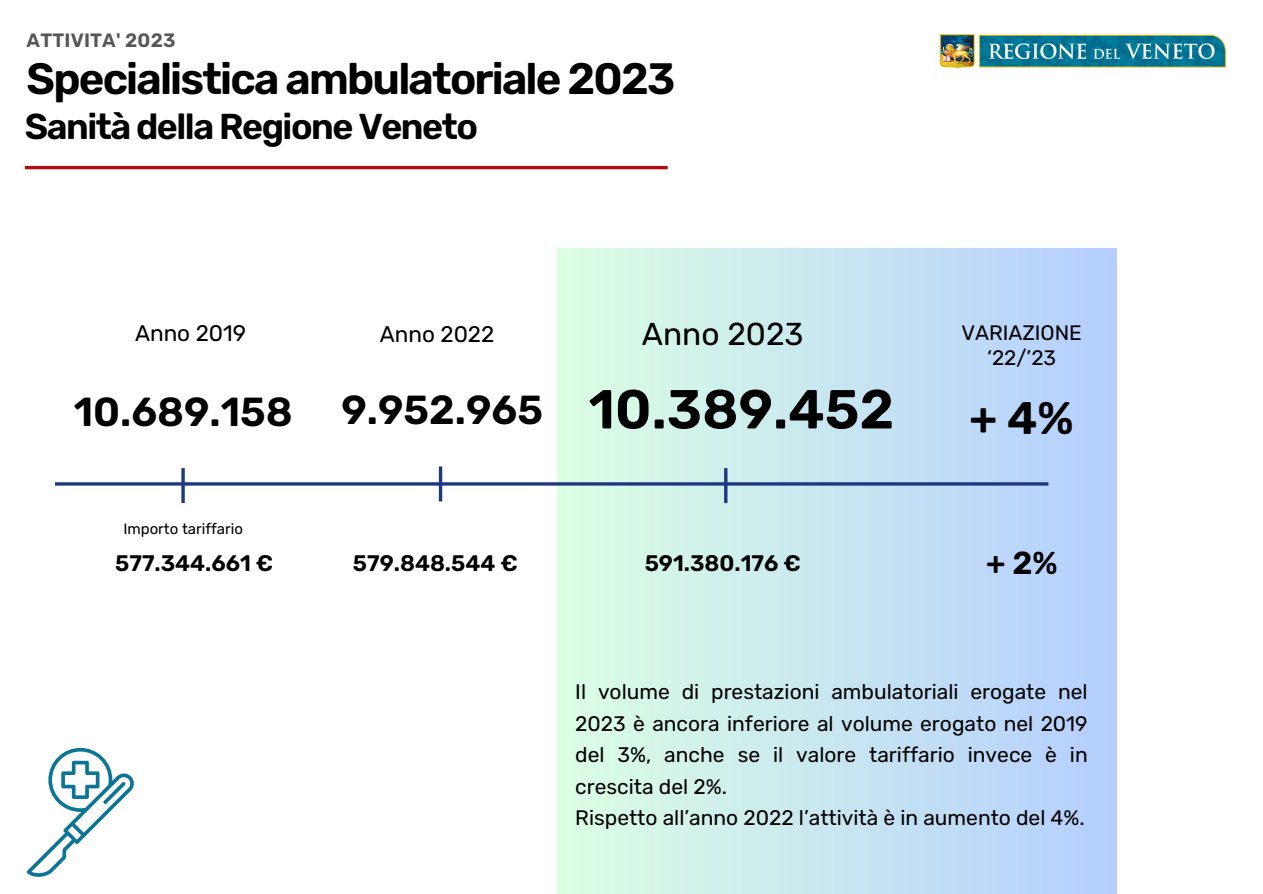
<style>
.page{position:relative;width:1263px;height:894px;background:#fff}
.page>*{position:absolute;margin:0;border:0;box-sizing:border-box;transform-origin:0 0}
.t1{font:600 54.75px "Rubik";color:#000}
.t2{font:600 45.45px "Rubik";color:#000}
.t3{font:600 43.8px "Rubik";letter-spacing:-.04em;color:#000}
.t4{font:600 40.5px "Rubik";color:#000}
.t5{font:600 36px "Rubik";letter-spacing:-.04em;color:#000}
.t6{font:31.65px "Rubik";color:#000}
.t7{font:600 31.65px "Rubik";color:#000}
.t8{font:600 22.5px "Rubik";color:#000}
.t9{font:22.5px "Rubik";color:#000}
.t10{font:21px/31.5px "Rubik";color:#000;text-align:justify}
.t11{font:20.85px/24.8px "Rubik";color:#000;text-align:center}
.t12{font:600 19.35px "Rubik";letter-spacing:.01em;color:#575656}
.t13{font:15px "Rubik";color:#000}
</style>
<div class="page">
<hr style="left:25px;top:166px;width:643px;height:3px;background:#b20e10">
<div style="left:557px;top:248px;width:559px;height:645px;background:linear-gradient(to right,#dcffe3,#b4cefe)"></div>
<hr style="left:55px;top:482px;width:993px;height:3px;background:#1d3880">
<svg style="left:181px;top:468px;width:4px;height:35px"></svg>
<hr style="left:439px;top:466px;width:3px;height:35px;background:#1d3880">
<img style="left:939px;top:34px;width:288px;height:35px">
<hr style="left:724px;top:468px;width:3px;height:35px;background:#1d3880">
<svg style="left:27px;top:747px;width:107px;height:129px"></svg>
<p class="t12" style="left:27px;top:29px;width:150px">ATTIVITA' 2023</p>
<p class="t3" style="left:27px;top:53px;width:650px">Specialistica ambulatoriale 2023</p>
<p class="t5" style="left:25px;top:105px;width:455px">Sanità della Regione Veneto</p>
<p class="t9" style="left:135px;top:320px;width:113px">Anno 2019</p>
<p class="t4" style="left:74px;top:388px;width:221px">10.689.158</p>
<p class="t9" style="left:380px;top:320px;width:116px">Anno 2022</p>
<p class="t4" style="left:341px;top:386px;width:203px">9.952.965</p>
<p class="t6" style="left:642px;top:315px;width:163px">Anno 2023</p>
<p class="t1" style="left:589px;top:377px;width:307px">10.389.452</p>
<p class="t11" style="left:961px;top:321px;width:122px">VARIAZIONE ‘22/’23</p>
<p class="t2" style="left:969px;top:391px;width:106px">+ 4%</p>
<p class="t13" style="left:123px;top:520px;width:121px">Importo tariffario</p>
<p class="t8" style="left:115px;top:549px;width:149px">577.344.661 €</p>
<p class="t8" style="left:353px;top:549px;width:155px">579.848.544 €</p>
<p class="t8" style="left:645px;top:549px;width:147px">591.380.176 €</p>
<p class="t7" style="left:986px;top:544px;width:73px">+ 2%</p>
<p class="t10" style="left:575px;top:676px;width:514px">Il volume di prestazioni ambulatoriali erogate nel 2023 è ancora inferiore al volume erogato nel 2019 del 3%, anche se il valore tariffario invece è in crescita del 2%.</p>
<p class="t10" style="left:575px;top:802px;width:511px">Rispetto all’anno 2022 l’attività è in aumento del 4%.</p>
</div>
